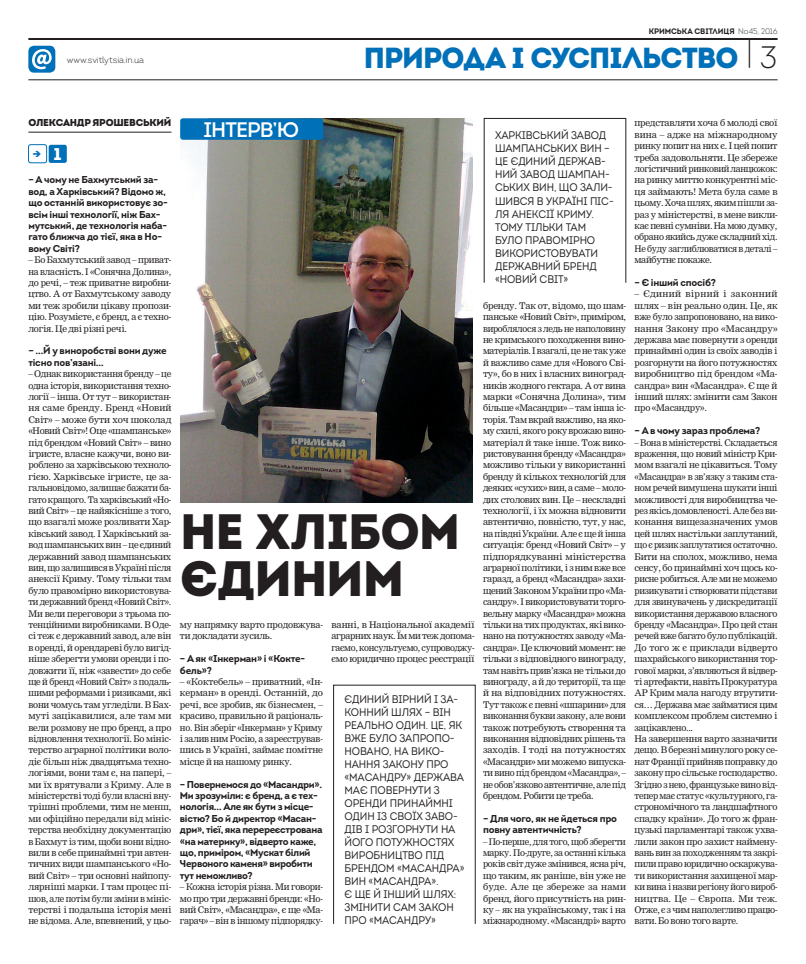
<style>
.page{position:relative;width:806px;height:964px;background:#fff}
.page>*{position:absolute;margin:0;border:0;box-sizing:border-box;transform-origin:0 0}
.t1{font:900 49.7px/47px "Intro";letter-spacing:-.025em;color:#231f20}
.t2{font:29px "Intro Black Alt";letter-spacing:-.035em;color:#0070b8}
.t3{font:21px "Intro Regular Alt";color:#fff}
.t4{font:900 17px "Intro";color:#fff}
.t5{font:11px/13px "Intro";letter-spacing:-.01em;color:#231f20;scale:.93 1}
.t6{font:700 10px/11.4px "Intro";letter-spacing:-.025em;color:#231f20}
.t7{font:900 10px "Intro";letter-spacing:-.02em;color:#231f20}
.t8{font:9px/11.4px "Nimrod Cyr";letter-spacing:-.03em;color:#231f20;text-align:justify}
.t9{font:300 9px "Intro";letter-spacing:-.015em;color:#231f20}
.t10{font:8px "Intro Bold Alt";letter-spacing:-.01em;color:#231f20;scale:.96 1}
.s1{font-family:"Intro";font-weight:300}
.s2{font-family:"Intro";font-weight:300;font-size:36.5px;color:#231f20}
.s3{font-family:"Intro";font-weight:300;font-size:31px;color:#231f20}
</style>
<div class="page">
<hr style="left:28px;top:38px;width:749px;height:2px;background:#231f20">
<hr style="left:28px;top:79px;width:749px;height:1px;background:#231f20">
<div style="left:28px;top:46px;width:27px;height:27px;background:#0070b8;border-radius:6px"></div>
<svg style="left:32px;top:49px;width:20px;height:20px"></svg>
<hr style="left:28px;top:132px;width:143px;height:1px;background:#231f20">
<div style="left:333px;top:685px;width:142px;height:239px;border:1px solid #231f20"></div>
<div style="left:49px;top:145px;width:18px;height:18px;background:#0070b8;border-radius:2px"></div>
<div style="left:28px;top:145px;width:19px;height:18px;border:1px solid #0070b8;border-radius:2px"></div>
<img style="left:180px;top:118px;width:292px;height:384px">
<div style="left:180px;top:118px;width:143px;height:22px;background:#0070b8;border-radius:3px"></div>
<p class="t9" style="left:67px;top:54px;width:79px">www.svitlytsia.in.ua</p>
<p class="t10" style="left:648px;top:26px;width:136px">кримська світлиця <span class="s1">№45, 2016</span></p>
<h2 class="t2" style="left:364px;top:39px;width:415px">ПРИРОДА І СУСПІЛЬСТВО <span class="s2">|</span> <span class="s3">3</span></h2>
<p class="t7" style="left:28px;top:116px;width:144px">Олександр Ярошевський</p>
<h3 class="t4" style="left:33px;top:143px;width:31px"><sup>➔</sup> 1</h3>
<p class="t6" style="left:28px;top:174px;width:141px">– А чому не Бахмутський за&shy;вод, а Харківський? Відомо ж, що останній використовує зо&shy;всім інші технології, ніж Бах&shy;мутський, де технологія наба&shy;гато ближча до тієї, яка в Но&shy;вому Світі?</p>
<p class="t8" style="left:28px;top:254px;width:144px">– Бо Бахмутський завод – приват&shy;на власність. І «Сонячна Долина», до речі, – теж приватне виробни&shy;цтво. А от Бахмутському заводу ми теж зробили цікаву пропози&shy;цію. Розумієте, є бренд, а є техно&shy;логія. Це дві різні речі.</p>
<p class="t6" style="left:28px;top:345px;width:140px">– …Й у виноробстві вони дуже тісно пов’язані…</p>
<p class="t8" style="left:28px;top:368px;width:144px">– Однак використання бренду – це одна історія, використання техно&shy;логії – інша. От тут – використан&shy;ня саме бренду. Бренд «Новий Світ» – може бути хоч шоколад «Новий Світ»! Оце «шампанське» під брендом «Новий Світ» – вино ігристе, власне кажучи, воно ви&shy;роблено за харківською техноло&shy;гією. Харківське ігристе, це за&shy;гальновідомо, залишає бажати ба&shy;гато кращого. Та харківський «Но&shy;вий Світ» – це найякісніше з того, що взагалі може розливати Хар&shy;ківський завод. І Харківський за&shy;вод шампанських вин – це єдиний державний завод шампанських вин, що залишився в Україні після анексії Криму. Тому тільки там було правомірно використовува&shy;ти державний бренд «Новий Світ».<br>Ми вели переговори з трьома по&shy;тенційними виробниками. В Оде&shy;сі теж є державний завод, але він в оренді, й орендареві було вигід&shy;ніше зберегти умови оренди і по&shy;довжити її, ніж «завести» до себе ще й бренд «Новий Світ» з подаль&shy;шими реформами і ризиками, які вони чомусь там угледіли. В Бах&shy;муті зацікавилися, але там ми вели розмову не про бренд, а про відновлення технології. Бо мініс&shy;терство аграрної політики воло&shy;діє більш ніж двадцятьма техно&shy;логіями, вони там є, на папері, – ми їх врятували з Криму. Але в міністерстві тоді були власні вну&shy;трішні проблеми, тим не менш, ми офіційно передали від мініс&shy;терства необхідну документацію в Бахмут із тим, щоби вони відно&shy;вили в себе принаймні три автен&shy;тичних види шампанського «Но&shy;вий Світ» – три основні найпопу&shy;лярніші марки. І там процес пі&shy;шов, але потім були зміни в мініс&shy;терстві і подальша історія мені не відома. Але, впевнений, у цьо-</p>
<h3 class="t3" style="left:203px;top:116px;width:13px">ІНТЕРВ</h3>
<h3 class="t3" style="left:272px;top:116px;width:28px">’Ю</h3>
<h1 class="t1" style="left:180px;top:507px;width:281px">Не хлібом єдиним</h1>
<p class="t8" style="left:180px;top:619px;width:144px">му напрямку варто продовжува&shy;ти докладати зусиль.</p>
<p class="t6" style="left:180px;top:653px;width:127px">– А як «Інкерман» і «Кокте&shy;бель»?</p>
<p class="t8" style="left:180px;top:676px;width:144px">– «Коктебель» – приватний, «Ін&shy;керман» в оренді. Останній, до речі, все зробив, як бізнесмен, – красиво, правильно й раціональ&shy;но. Він зберіг «Інкерман» у Криму і залив ним Росію, а зареєстрував&shy;шись в Україні, займає помітне місце й на нашому ринку.</p>
<p class="t6" style="left:180px;top:778px;width:144px">– Повернемося до «Масандри».<br>М и зрозуміли: є бренд, а є тех&shy;нологія… Але як бути з місце&shy;вістю? Бо й директор «М асан&shy;дри», тієї, яка перереєстрована «на материку», відверто каже, що, приміром, «Мускат білий<br>Червоного каменя» виробити тут неможливо?</p>
<p class="t8" style="left:180px;top:881px;width:144px">– Кожна історія різна. Ми говори&shy;мо про три державні бренди: «Но&shy;вий Світ», «Масандра», є ще «Ма&shy;гарач» – він в іншому підпорядку-</p>
<p class="t8" style="left:331px;top:619px;width:144px">ванні, в Національної академії аграрних наук. Їм ми теж допома&shy;гаємо, консультуємо, супроводжу&shy;ємо юридично процес реєстрації</p>
<p class="t5" style="left:344px;top:692px;width:130px">Єдиний вірний і за&shy;конний шлях – він реально один. Це, як вже було запропо&shy;новано, на вико&shy;нання Закону про «Масандру» держава має повернути з оренди принайм ні один із своїх заво&shy;дів і розгорнути на його потужностях виробництво під брендом «Масандра» вин «Масандра».<br>Є ще й інший шлях: змінити сам Закон про «Масандру»</p>
<p class="t5" style="left:495px;top:129px;width:129px">Харківський завод шам панських вин – це єдиний держав&shy;ний завод шам пан&shy;ських вин, що зали&shy;шився в Україні піс&shy;ля анексії Криму.<br>Тому тільки там було правомірно використовувати державний бренд «Новий Світ»</p>
<p class="t8" style="left:482px;top:300px;width:144px">бренду. Так от, відомо, що шам&shy;панське «Новий Світ», приміром, вироблялося з ледь не наполовину не кримського походження вино&shy;матеріалів. І взагалі, це не так уже й важливо саме для «Нового Сві&shy;ту», бо в них і власних виноград&shy;ників жодного гектара. А от вина марки «Сонячна Долина», тим більше «Масандри» – там інша іс&shy;торія. Там вкрай важливо, на яко&shy;му схилі, якого року врожаю вино&shy;матеріал й таке інше. Тож вико&shy;ристовування бренду «Масандра» можливо тільки у використанні бренду й кількох технологій для деяких «сухих» вин, а саме – моло&shy;дих столових вин. Це – нескладні технології, і їх можна відновити автентично, повністю, тут, у нас, на півдні України. Але є ще й інша ситуація: бренд «Новий Світ» – у підпорядкуванні міністерства аграрної політики, і з ним вже все гаразд, а бренд «Масандра» захи&shy;щений Законом України про «Ма&shy;сандру». І використовувати торго&shy;вельну марку «Масандра» можна тільки на тих продуктах, які вико&shy;нано на потужностях заводу «Ма&shy;сандра». Це ключовий момент: не тільки з відповідного винограду, там навіть прив’язка не тільки до винограду, а й до території, та ще й на відповідних потужностях.<br>Тут також є певні «шпарини» для виконання букви закону, але вони також потребують створення та виконання відповідних рішень та заходів. І тоді на потужностях «Масандри» ми можемо випуска&shy;ти вино під брендом «Масандра», – не обов’язково автентичне, але під брендом. Робити це треба.</p>
<p class="t6" style="left:482px;top:812px;width:135px">– Для чого, як не йдеться про повну автентичність?</p>
<p class="t8" style="left:482px;top:835px;width:144px">– По-перше, для того, щоб зберегти марку. По-друге, за останні кілька років світ дуже змінився, ясна річ, що таким, як раніше, він уже не буде. Але це збереже за нами бренд, його присутність на рин&shy;ку – як на українському, так і на міжнародному. «Масандрі» варто</p>
<p class="t8" style="left:634px;top:117px;width:144px">представляти хоча б молоді свої вина – адже на міжнародному ринку попит на них є. І цей попит треба задовольняти. Це збереже логістичний ринковий ланцюжок: на ринку миттю конкурентні міс&shy;ця займають! Мета була саме в цьому. Хоча шлях, яким пішли за&shy;раз у міністерстві, в мене викли&shy;кає певні сумніви. На мою думку, обрано якийсь дуже складний хід.<br>Не буду заглиблюватися в деталі – майбутнє покаже.</p>
<p class="t6" style="left:634px;top:277px;width:83px">– Є інший спосіб?</p>
<p class="t8" style="left:634px;top:288px;width:144px">– Єдиний вірний і законний шлях – він реально один. Це, як вже було запропоновано, на вико&shy;нання Закону про «Масандру» держава має повернути з оренди принаймні один із своїх заводів і розгорнути на його потужностях виробництво під брендом «Ма&shy;сандра» вин «Масандра». Є ще й інший шлях: змінити сам Закон про «Масандру».</p>
<p class="t6" style="left:634px;top:425px;width:127px">– А в чому зараз проблема?</p>
<p class="t8" style="left:634px;top:436px;width:144px;text-align:left">– Вона в міністерстві. Складається враження, що новий міністр Кри&shy;мом взагалі не цікавиться. Тому «Масандра» в зв’язку з таким ста&shy;ном речей вимушена шукати інші можливості для виробництва че&shy;рез якісь домовленості. Але без ви&shy;конання вищезазначених умов цей шлях настільки заплутаний, що є ризик заплутатися остаточно.<br>Бити на сполох, можливо, нема сенсу, бо принаймні хоч щось ко&shy;рисне робиться. Але ми не можемо ризикувати і створювати підстави для звинувачень у дискредитації використання державою власного бренду «Масандра». Про цей стан речей вже багато було публікацій.<br>До того ж є приклади відверто шахрайського використання тор&shy;гової марки, з’являються й відвер&shy;ті артефакти, навіть Прокуратура<br>АР Крим мала нагоду втрутити&shy;ся… Держава має займатися цим комплексом проблем системно і зацікавлено...<br>На завершення варто зазначити дещо. В березні минулого року се&shy;нат Франції прийняв поправку до закону про сільське господарство.<br>Згідно з нею, французьке вино від&shy;тепер має статус «культурного, га&shy;строномічного та ландшафтного спадку країни». До того ж фран&shy;цузькі парламентарі також ухва&shy;лили закон про захист наймену&shy;вань вин за походженням та закрі&shy;пили право юридично оскаржува&shy;ти використання захищеної мар&shy;ки вина і назви регіону його вироб&shy;ництва. Це – Європа. Ми теж.<br>Отже, є з чим наполегливо працю&shy;вати. Бо воно того варте.</p>
</div>
